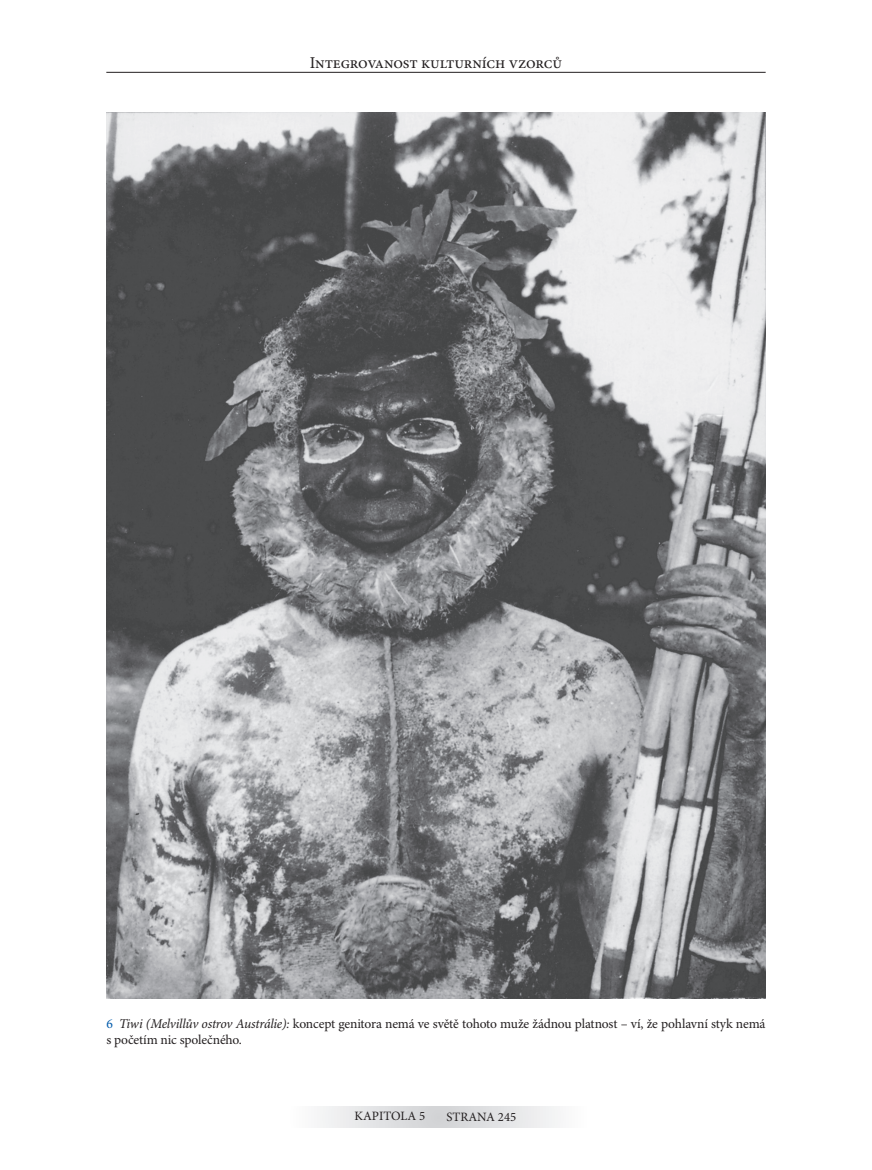
<style>
.page{position:relative;width:872px;height:1170px;background:#fff}
.page>*{position:absolute;margin:0;border:0;box-sizing:border-box;transform-origin:0 0}
.t1{font:16.5px "Minion Pro";color:#231f20}
.t2{font:13.5px/16px "Minion Pro";letter-spacing:-.01em;color:#231f20}
.t3{font:12.75px "Minion Pro";color:#231f20}
.s1{color:#015aaa}
.s2{font-style:italic}
</style>
<div class="page">
<svg style="left:320px;top:1106px;width:238px;height:21px"></svg>
<hr style="left:106px;top:72px;width:659px;height:1px;background:#231f20">
<img style="left:106px;top:113px;width:659px;height:885px">
<p class="t1" style="left:310px;top:53px;width:253px">Integrovanost kulturních vzorců</p>
<p class="t2" style="left:106px;top:1016px;width:660px"><span class="s1">6</span> <span class="s2">Tiwi (Melvillův ostrov Austrálie):</span> koncept genitora nemá ve světě tohoto muže žádnou platnost – ví, že pohlavní styk nemá s početím nic společného.</p>
<p class="t3" style="left:355px;top:1108px;width:72px">KAPITOLA 5</p>
<p class="t3" style="left:446px;top:1108px;width:71px">STRANA 245</p>
</div>
